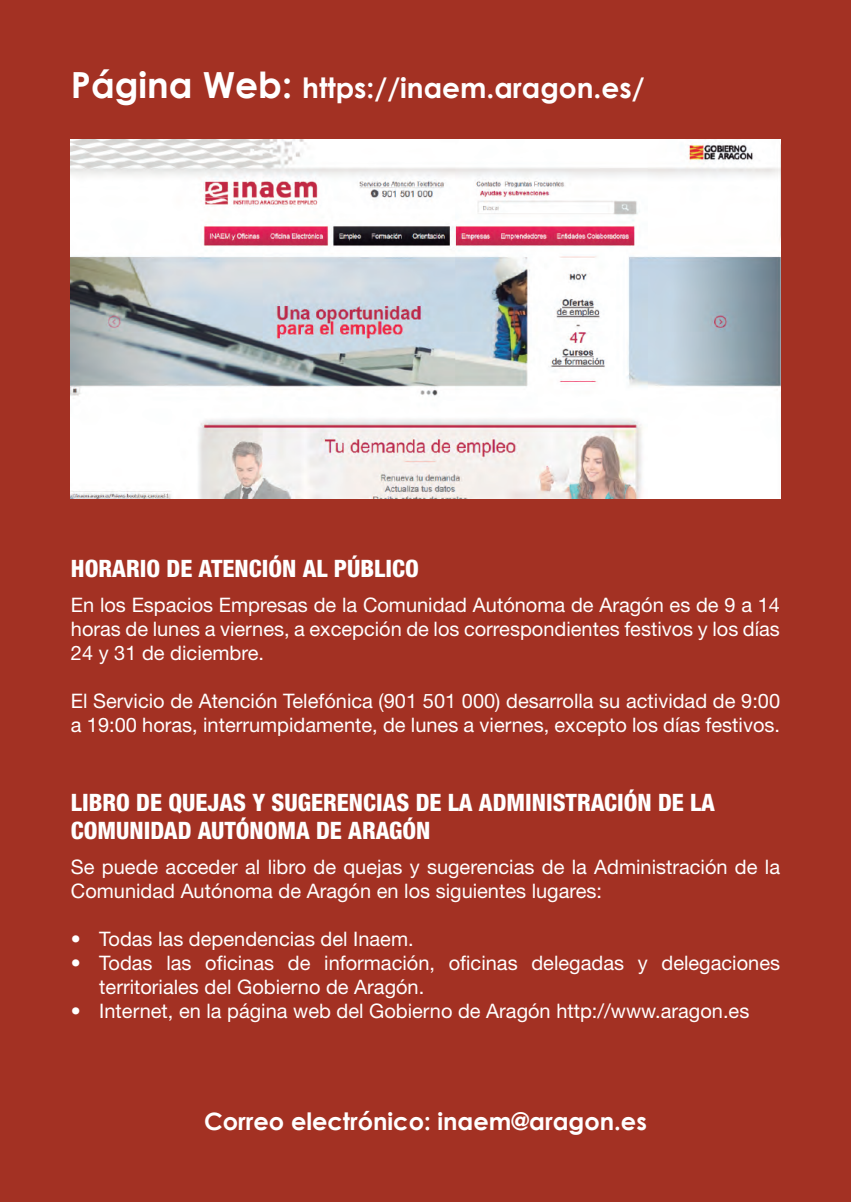
<style>
.page{position:relative;width:851px;height:1202px;background:#fff}
.page>*{position:absolute;margin:0;border:0;box-sizing:border-box;transform-origin:0 0}
.t1{font:700 28px "Century Gothic";color:#fff}
.t2{font:800 condensed 24px/28px "Helvetica Neue LT Std";color:#fff}
.t3{font:700 24px "Century Gothic";color:#fff}
.t4{font:20px/24px "Helvetica Neue LT Std";color:#fff}
.s1{font-size:36px}
</style>
<div class="page">
<div style="left:0;top:0;width:850px;height:1202px;background:#a33123"></div>
<img style="left:71px;top:140px;width:709px;height:358px">
<h1 class="t1" style="left:71px;top:70px;width:575px"><span class="s1">Página Web:</span> https://inaem.aragon.es/</h1>
<p class="t2" style="left:71px;top:554px;width:349px">HORARIO DE ATENCIÓN AL PÚBLICO</p>
<p class="t4" style="left:71px;top:593px;width:710px;text-align:justify">En los Espacios Empresas de la Comunidad Autónoma de Aragón es de 9 a 14 horas de lunes a viernes, a excepción de los correspondientes festivos y los días 24 y 31 de diciembre.</p>
<p class="t4" style="left:71px;top:689px;width:710px">El Servicio de Atención Telefónica (901 501 000) desarrolla su actividad de 9:00 a 19:00 horas, interrumpidamente, de lunes a viernes, excepto los días festivos.</p>
<p class="t2" style="left:71px;top:788px;width:645px">LIBRO DE QUEJAS Y SUGERENCIAS DE LA ADMINISTRACIÓN DE LA<br>COMUNIDAD AUTÓNOMA DE ARAGÓN</p>
<p class="t4" style="left:71px;top:855px;width:710px">Se puede acceder al libro de quejas y sugerencias de la Administración de la<br>Comunidad Autónoma de Aragón en los siguientes lugares:</p>
<p class="t4" style="left:71px;top:927px;width:344px">• Todas las dependencias del Inaem.</p>
<p class="t4" style="left:99px;top:951px;width:682px;text-indent:-28px">• Todas las oficinas de información, oficinas delegadas y delegaciones territoriales del Gobierno de Aragón.</p>
<p class="t4" style="left:71px;top:999px;width:679px">• Internet, en la página web del Gobierno de Aragón http://www.aragon.es</p>
<p class="t3" style="left:204px;top:1106px;width:444px">Correo electrónico: inaem@aragon.es</p>
</div>
